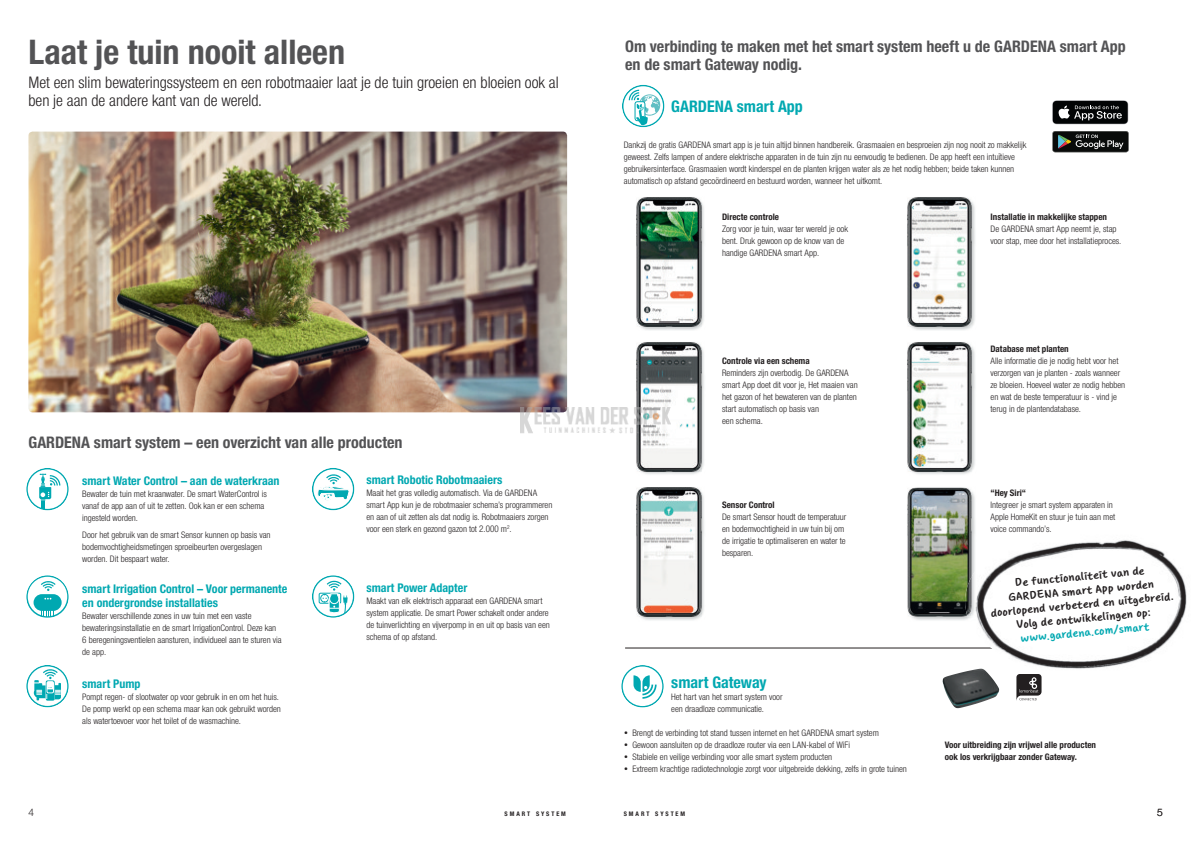
<style>
.page{position:relative;width:1191px;height:842px;background:#fff}
.page>*{position:absolute;margin:0;border:0;box-sizing:border-box;transform-origin:0 0}
.t1{font:700 34px "Gardena Sans Cond";color:#535355}
.t2{font:700 16px/18px "Gardena Sans Cond";color:#535355}
.t3{font:16px/18px "Gardena Sans Cond";color:#231f20}
.t4{font:700 16px "Gardena Sans Cond";color:#00a8b1}
.t5{font:700 12px/14px "Gardena Sans Cond";color:#00a8b1}
.t6{font:700 11px/14px "Core Narae Pro";color:#231f20;text-align:center}
.t7{font:700 11px "Core Narae Pro";color:#00a8b1}
.t8{font:10px "Gardena Sans";color:#231f20}
.t9{font:9px/12px "Gardena Sans Cond";color:#231f20}
.t10{font:700 9px/12px "Gardena Sans Cond";color:#231f20}
.t11{font:700 6.3px "Gardena Sans Cond";letter-spacing:.3em;color:#231f20}
</style>
<div class="page">
<svg style="left:26px;top:468px;width:43px;height:42px"></svg>
<svg style="left:26px;top:575px;width:43px;height:43px"></svg>
<svg style="left:26px;top:665px;width:43px;height:42px"></svg>
<svg style="left:312px;top:468px;width:42px;height:42px"></svg>
<svg style="left:312px;top:575px;width:42px;height:43px"></svg>
<img style="left:28px;top:132px;width:539px;height:280px">
<svg style="left:1052px;top:100px;width:76px;height:24px;background:#353737"></svg>
<svg style="left:1052px;top:131px;width:76px;height:21px;background:#2e312f"></svg>
<hr style="left:625px;top:648px;width:441px;height:1px;background:#231f20">
<svg style="left:622px;top:85px;width:42px;height:42px"></svg>
<svg style="left:621px;top:665px;width:43px;height:43px"></svg>
<img style="left:636px;top:347px;width:68px;height:128px">
<img style="left:637px;top:342px;width:64px;height:129px">
<img style="left:636px;top:487px;width:68px;height:134px">
<img style="left:637px;top:488px;width:64px;height:129px">
<img style="left:908px;top:347px;width:67px;height:128px">
<img style="left:907px;top:342px;width:64px;height:129px">
<img style="left:910px;top:202px;width:65px;height:128px">
<img style="left:907px;top:197px;width:64px;height:129px">
<img style="left:942px;top:671px;width:36px;height:37px">
<svg style="left:965px;top:540px;width:222px;height:163px"></svg>
<img style="left:977px;top:540px;width:104px;height:28px">
<img style="left:636px;top:202px;width:68px;height:128px">
<img style="left:637px;top:197px;width:64px;height:129px">
<img style="left:912px;top:487px;width:64px;height:134px">
<img style="left:967px;top:570px;width:9px;height:51px">
<img style="left:907px;top:488px;width:64px;height:129px">
<img style="left:965px;top:577px;width:6px;height:40px">
<img style="left:520px;top:408px;width:150px;height:26px">
<h1 class="t1" style="left:28px;top:29px;width:318px">Laat je tuin nooit alleen</h1>
<h2 class="t3" style="left:28px;top:73px;width:532px">Met een slim bewateringssysteem en een robotmaaier laat je de tuin groeien en bloeien ook al ben je aan de andere kant van de wereld.</h2>
<h2 class="t2" style="left:28px;top:433px;width:376px">GARDENA smart system – een overzicht van alle producten</h2>
<h3 class="t5" style="left:82px;top:473px;width:199px">smart Water Control – aan de waterkraan</h3>
<p class="t9" style="left:82px;top:487px;width:186px">Bewater de tuin met kraanwater. De smart WaterControl is vanaf de app aan of uit te zetten. Ook kan er een schema ingesteld worden.</p>
<p class="t9" style="left:82px;top:529px;width:190px">Door het gebruik van de smart Sensor kunnen op basis van bodemvochtigheidsmetingen sproeibeurten overgeslagen worden. Dit bespaart water.</p>
<h3 class="t5" style="left:82px;top:581px;width:207px">smart Irrigation Control – Voor permanente en ondergrondse installaties</h3>
<p class="t9" style="left:82px;top:609px;width:201px">Bewater verschillende zones in uw tuin met een vaste bewateringsinstallatie en de smart IrrigationControl. Deze kan 6 beregeningsventielen aansturen, individueel aan te sturen via de app.</p>
<h3 class="t5" style="left:82px;top:677px;width:60px">smart Pump</h3>
<p class="t9" style="left:82px;top:691px;width:200px">Pompt regen- of slootwater op voor gebruik in en om het huis.<br>De pomp werkt op een schema maar kan ook gebruikt worden als watertoevoer voor het toilet of de wasmachine.</p>
<h3 class="t5" style="left:366px;top:473px;width:137px">smart Robotic Robotmaaiers</h3>
<p class="t9" style="left:366px;top:487px;width:187px">Maait het gras volledig automatisch. Via de GARDENA smart App kun je de robotmaaier schema’s programmeren en aan of uit zetten als dat nodig is. Robotmaaiers zorgen voor een sterk en gezond gazon tot 2.000 m<sup>2</sup>.</p>
<h3 class="t5" style="left:366px;top:581px;width:102px">smart Power Adapter</h3>
<p class="t9" style="left:366px;top:595px;width:185px">Maakt van elk elektrisch apparaat een GARDENA smart system applicatie. De smart Power schakelt onder andere de tuinverlichting en vijverpomp in en uit op basis van een schema of op afstand.</p>
<p class="t8" style="left:28px;top:806px;width:7px">4</p>
<p class="t11" style="left:504px;top:810px;width:63px">SMART SYSTEM</p>
<h2 class="t2" style="left:625px;top:37px;width:502px">Om verbinding te maken met het smart system heeft u de GARDENA smart App en de smart Gateway nodig.</h2>
<h2 class="t4" style="left:671px;top:96px;width:133px">GARDENA smart App</h2>
<p class="t9" style="left:624px;top:139px;width:404px">Dankzij de gratis GARDENA smart app is je tuin altijd binnen handbereik. Grasmaaien en besproeien zijn nog nooit zo makkelijk geweest. Zelfs lampen of andere elektrische apparaten in de tuin zijn nu eenvoudig te bedienen. De app heeft een intuïtieve gebruikersinterface. Grasmaaien wordt kinderspel en de planten krijgen water als ze het nodig hebben; beide taken kunnen automatisch op afstand gecoördineerd en bestuurd worden, wanneer het uitkomt.</p>
<p class="t10" style="left:722px;top:211px;width:59px">Directe controle</p>
<p class="t9" style="left:722px;top:223px;width:127px">Zorg voor je tuin, waar ter wereld je ook bent. Druk gewoon op de know van de handige GARDENA smart App.</p>
<p class="t10" style="left:990px;top:211px;width:118px">Installatie in makkelijke stappen</p>
<p class="t9" style="left:990px;top:223px;width:132px">De GARDENA smart App neemt je, stap voor stap, mee door het installatieproces.</p>
<p class="t10" style="left:722px;top:355px;width:89px">Controle via een schema</p>
<p class="t9" style="left:722px;top:367px;width:137px">Reminders zijn overbodig. De GARDENA smart App doet dit voor je, Het maaien van het gazon of het bewateren van de planten start automatisch op basis van<br>een schema.</p>
<p class="t10" style="left:722px;top:499px;width:54px">Sensor Control</p>
<p class="t9" style="left:722px;top:511px;width:126px">De smart Sensor houdt de temperatuur en bodemvochtigheid in uw tuin bij om de irrigatie te optimaliseren en water te besparen.</p>
<h2 class="t4" style="left:671px;top:672px;width:97px">smart Gateway</h2>
<p class="t9" style="left:671px;top:691px;width:113px">Het hart van het smart system voor een draadloze communicatie.</p>
<p class="t9" style="left:624px;top:727px;width:256px">• Brengt de verbinding tot stand tussen internet en het GARDENA smart system</p>
<p class="t9" style="left:624px;top:739px;width:228px">• Gewoon aansluiten op de draadloze router via een LAN-kabel of WiFi</p>
<p class="t9" style="left:624px;top:751px;width:210px">• Stabiele en veilige verbinding voor alle smart system producten</p>
<p class="t9" style="left:624px;top:763px;width:284px">• Extreem krachtige radiotechnologie zorgt voor uitgebreide dekking, zelfs in grote tuinen</p>
<p class="t11" style="left:624px;top:810px;width:63px">SMART SYSTEM</p>
<p class="t10" style="left:990px;top:343px;width:80px">Database met planten</p>
<p class="t9" style="left:990px;top:355px;width:136px">Alle informatie die je nodig hebt voor het verzorgen van je planten - zoals wanneer ze bloeien. Hoeveel water ze nodig hebben en wat de beste temperatuur is - vind je terug in de plantendatabase.</p>
<p class="t10" style="left:990px;top:487px;width:37px">“Hey Siri“</p>
<p class="t9" style="left:990px;top:499px;width:126px">Integreer je smart system apparaten in<br>Apple HomeKit en stuur je tuin aan met voice commando’s.</p>
<p class="t6" style="left:987px;top:577px;width:185px;rotate:-5deg">De functionaliteit van de<br>GARDENA smart App worden doorlopend verbeterd en uitgebreid.<br>Volg de ontwikkelingen op:</p>
<p class="t7" style="left:1020px;top:630px;width:130px;rotate:-5deg">www.gardena.com/smart</p>
<p class="t10" style="left:944px;top:739px;width:153px">Voor uitbreiding zijn vrijwel alle producten ook los verkrijgbaar zonder Gateway.</p>
<p class="t8" style="left:1157px;top:806px;width:7px">5</p>
</div>
